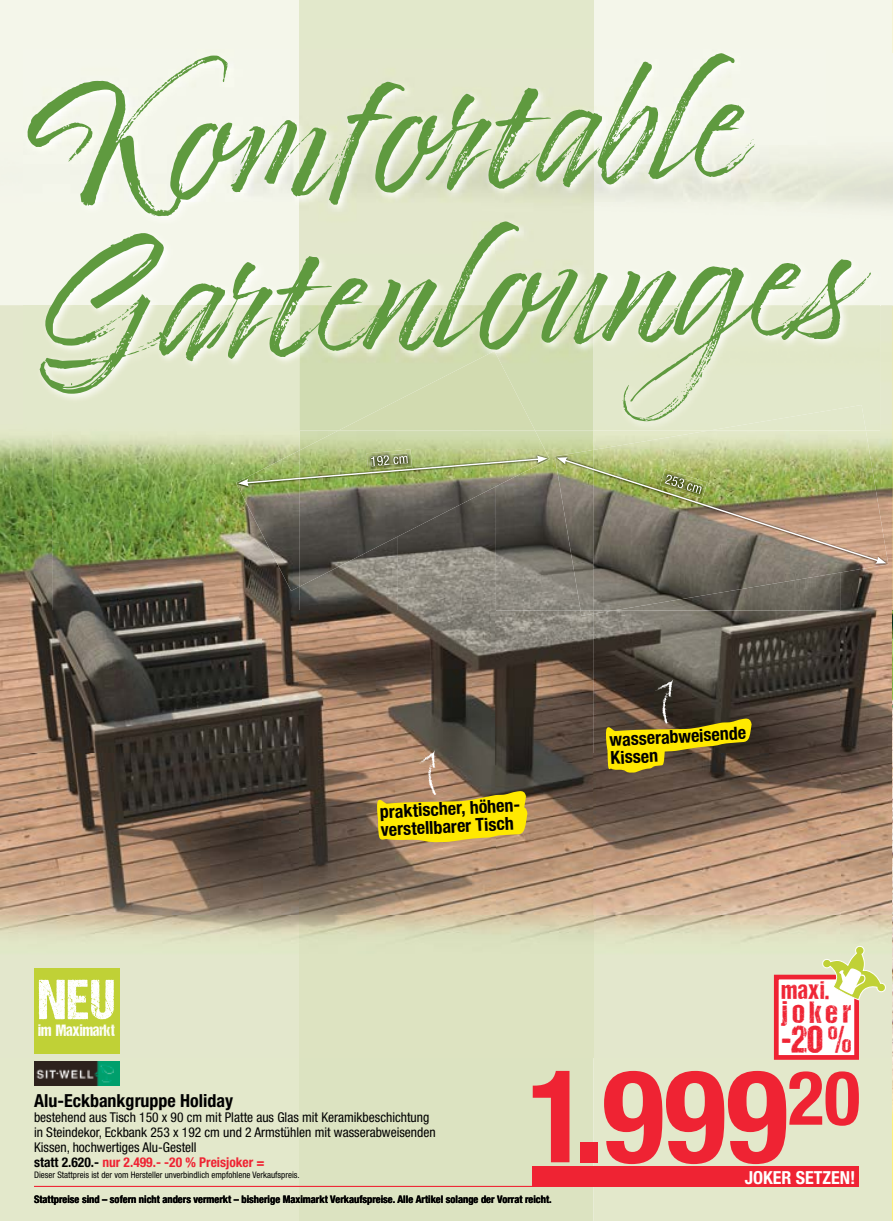
<style>
.page{position:relative;width:893px;height:1221px;background:#fff}
.page>*{position:absolute;margin:0;border:0;box-sizing:border-box;transform-origin:0 0}
.t1{font:145.5px/160.5px "Timberline";color:#5f9a3f}
.t2{font:700 condensed 129px "Helvetica Neue LT Pro";color:#ef2333}
.t3{font:700 condensed 75.15px "Helvetica Neue LT Pro";color:#ef2333}
.t4{font:56.55px "DCC Ash";color:#fff}
.t5{font:39.15px "DCC Ash";color:#ef2333}
.t6{font:30.9px "DCC Ash";letter-spacing:.16em;color:#ef2333}
.t7{font:25.05px "DCC Ash";color:#ef2333}
.t8{font:700 condensed 18px/18px "Helvetica Neue LT Pro";color:#000}
.t9{font:700 condensed 18px "Helvetica Neue LT Pro";color:#fff}
.t10{font:16.35px "DCC Ash";color:#fff}
.t11{font:condensed 13.5px/15px "Helvetica Neue LT Pro";color:#000}
.t12{font:700 condensed 10.5px "Helvetica Neue LT Pro";color:#000}
.t13{font:condensed 9px "Helvetica Neue LT Pro";color:#000}
.s1{font-weight:700}
.s2{font-weight:700;color:#ef2333}
</style>
<div class="page">
<div style="left:0;top:1057px;width:892px;height:163px;background:#e3e8cb"></div>
<div style="left:300px;top:1057px;width:293px;height:163px;background:#dce3c1"></div>
<hr style="left:892px;top:0;width:1px;height:1220px;background:#fff17c">
<img style="left:0;top:610px;width:300px;height:447px">
<img style="left:300px;top:610px;width:540px;height:305px">
<img style="left:840px;top:305px;width:52px;height:610px">
<img style="left:0;top:305px;width:52px;height:305px">
<img style="left:52px;top:430px;width:248px;height:180px">
<img style="left:790px;top:581px;width:51px;height:29px">
<img style="left:496px;top:430px;width:294px;height:180px">
<img style="left:398px;top:586px;width:98px;height:24px">
<img style="left:300px;top:586px;width:98px;height:24px">
<img style="left:300px;top:915px;width:592px;height:142px">
<img style="left:892px;top:0;width:1px;height:1057px">
<img style="left:236px;top:450px;width:64px;height:141px">
<img style="left:300px;top:430px;width:250px;height:156px">
<img style="left:367px;top:449px;width:45px;height:6px">
<img style="left:371px;top:453px;width:37px;height:2px">
<svg style="left:238px;top:455px;width:309px;height:31px;background:#9bac6a"></svg>
<img style="left:593px;top:610px;width:20px;height:4px">
<svg style="left:581px;top:610px;width:12px;height:6px"></svg>
<img style="left:790px;top:430px;width:98px;height:151px">
<img style="left:555px;top:450px;width:38px;height:160px">
<img style="left:557px;top:457px;width:329px;height:106px">
<hr style="left:34px;top:1185px;width:825px;height:1px;background:#ef2333">
<svg style="left:606px;top:679px;width:146px;height:93px;background:#7f7023"></svg>
<svg style="left:377px;top:749px;width:150px;height:93px;background:#baa236"></svg>
<img style="left:34px;top:1061px;width:85px;height:24px">
<div style="left:34px;top:968px;width:85px;height:85px;background:#c0d136"></div>
<img style="left:892px;top:610px;width:1px;height:504px">
<div style="left:533px;top:1166px;width:326px;height:20px;background:#ef2333"></div>
<img style="left:24px;top:49px;width:856px;height:381px">
<div style="left:338px;top:351px;width:197px;height:79px;background:#d2dbb0"></div>
<div style="left:709px;top:405px;width:157px;height:25px;background:#e2e8cb"></div>
<svg style="left:771px;top:945px;width:116px;height:117px"></svg>
<h1 class="t1" style="left:33px;top:69px;width:814px;rotate:-2deg">Komfortable<br>Gartenlounges</h1>
<h3 class="t8" style="left:379px;top:803px;width:145px;rotate:-3deg">praktischer, höhen&shy;verstellbarer Tisch</h3>
<h3 class="t8" style="left:609px;top:731px;width:138px;rotate:-3deg">wasserabweisende<br>Kissen</h3>
<h3 class="t4" style="left:38px;top:969px;width:78px">NEU</h3>
<p class="t10" style="left:38px;top:1021px;width:78px">im Maximarkt</p>
<h3 class="t8" style="left:34px;top:1091px;width:201px">Alu-Eckbankgruppe Holiday</h3>
<p class="t11" style="left:34px;top:1109px;width:403px">bestehend aus Tisch 150 x 90 cm mit Platte aus Glas mit Keramikbeschichtung in Steindekor, Eckbank 253 x 192 cm und 2 Armstühlen mit wasserabweisenden</p>
<p class="t11" style="left:34px;top:1139px;width:232px">Kissen, hochwertiges Alu-Gestell<br><span class="s1">statt 2.620.-</span> <span class="s2">nur 2.499.- -20 % Preisjoker =</span></p>
<p class="t13" style="left:34px;top:1169px;width:267px">Dieser Stattpreis ist der vom Hersteller unverbindlich empfohlene Verkaufspreis.</p>
<h3 class="t7" style="left:781px;top:977px;width:49px">maxi.</h3>
<h3 class="t6" style="left:781px;top:995px;width:72px">joker</h3>
<h3 class="t5" style="left:781px;top:1017px;width:72px">-20 %</h3>
<h2 class="t2" style="left:527px;top:1042px;width:262px">1.999</h2>
<h3 class="t3" style="left:788px;top:1054px;width:74px">20</h3>
<h3 class="t9" style="left:745px;top:1166px;width:112px">JOKER SETZEN!</h3>
<p class="t12" style="left:34px;top:1192px;width:519px">Stattpreise sind – sofern nicht anders vermerkt – bisherige Maximarkt Verkaufspreise. Alle Artikel solange der Vorrat reicht.</p>
</div>
